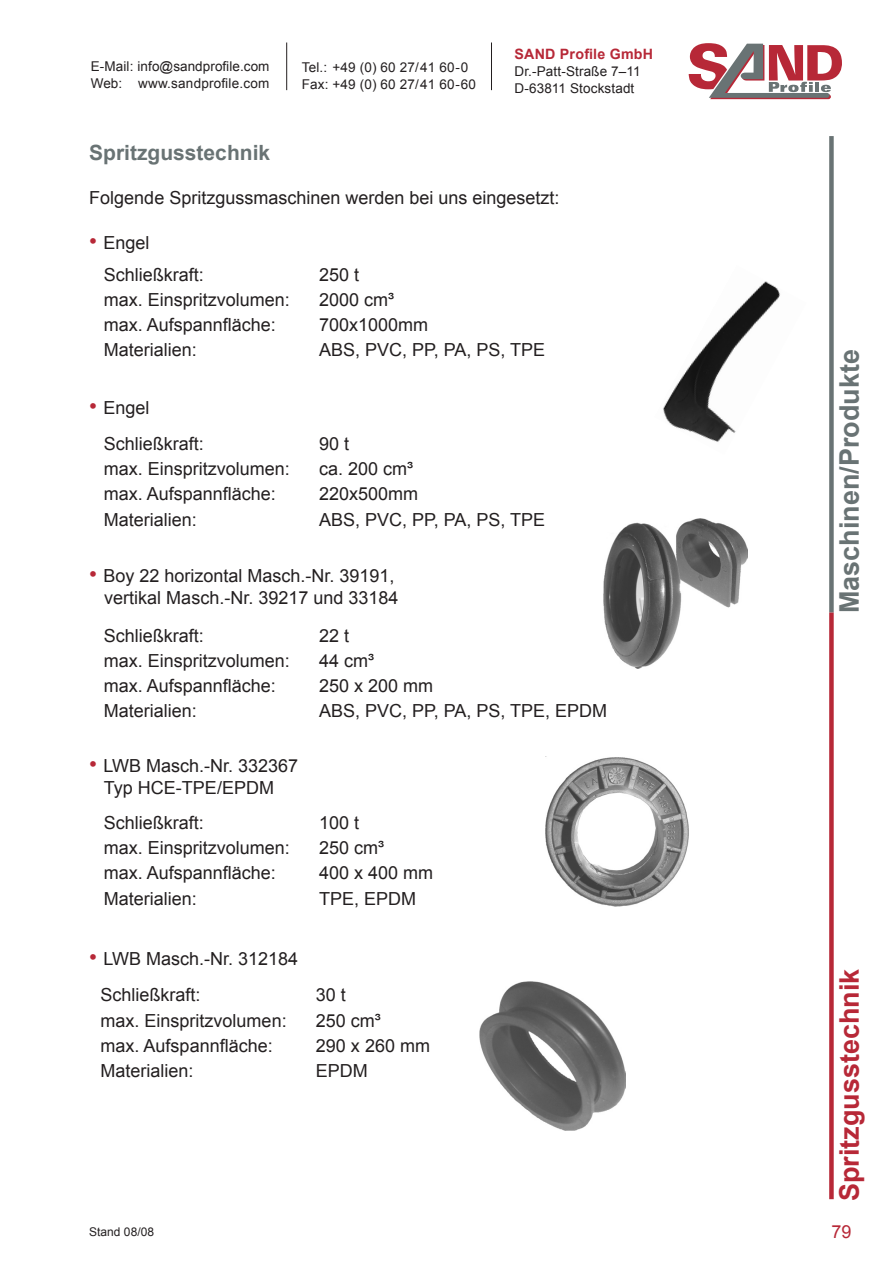
<style>
.page{position:relative;width:893px;height:1263px;background:#fff}
.page>*{position:absolute;margin:0;border:0;box-sizing:border-box;transform-origin:0 0}
.t1{font:700 27px "Arial";color:#697374}
.t2{font:700 27px "Arial";color:#b72837}
.t3{font:700 21px "Arial";color:#697374}
.t4{font:18px/36.2px "Arial";color:#231f20}
.t5{font:18px "Arial";color:#b72837}
.t6{font:700 14.25px "Arial";letter-spacing:.015em;color:#b72837}
.t7{font:13.5px/17.2px "Arial";letter-spacing:.01em;color:#231f20}
.t8{font:12px "Arial";color:#231f20}
.s1{font-size:22.5px;color:#b72837}
</style>
<div class="page">
<svg style="left:689px;top:43px;width:153px;height:56px"></svg>
<div style="left:829px;top:612px;width:5px;height:587px;background:#b72837"></div>
<div style="left:829px;top:136px;width:5px;height:476px;background:#697374"></div>
<hr style="left:286px;top:43px;width:1px;height:47px;background:#231f20">
<hr style="left:491px;top:43px;width:1px;height:47px;background:#231f20">
<img style="left:603px;top:519px;width:144px;height:149px">
<img style="left:545px;top:757px;width:144px;height:150px">
<img style="left:480px;top:981px;width:145px;height:149px">
<img style="left:663px;top:281px;width:117px;height:161px">
<p class="t7" style="left:91px;top:58px;width:180px">E-Mail: info@sandprofile.com<br>Web: www.sandprofile.com</p>
<p class="t7" style="left:302px;top:59px;width:175px">Tel.: +49 (0) 60 27/41 60-0<br>Fax: +49 (0) 60 27/41 60-60</p>
<p class="t6" style="left:514px;top:44px;width:140px">SAND Profile GmbH</p>
<p class="t7" style="left:514px;top:63px;width:128px">Dr.-Patt-Straße 7–11<br>D-63811 Stockstadt</p>
<p class="t3" style="left:89px;top:139px;width:182px">Spritzgusstechnik</p>
<p class="t4" style="left:89px;top:180px;width:472px">Folgende Spritzgussmaschinen werden bei uns eingesetzt:</p>
<p class="t4" style="left:104px;top:226px;width:102px;line-height:32.1px;text-indent:-15px"><span class="s1">•</span> Engel<br>Schließkraft:</p>
<p class="t4" style="left:319px;top:256px;width:42px">250 t</p>
<p class="t4" style="left:104px;top:281px;width:188px">max. Einspritzvolumen:</p>
<p class="t4" style="left:319px;top:281px;width:77px">2000 cm³</p>
<p class="t4" style="left:104px;top:307px;width:174px">max. Aufspannfläche:</p>
<p class="t4" style="left:319px;top:307px;width:111px">700x1000mm</p>
<p class="t4" style="left:104px;top:332px;width:95px">Materialien:</p>
<p class="t4" style="left:319px;top:332px;width:228px">ABS, PVC, PP, PA, PS, TPE</p>
<p class="t4" style="left:104px;top:390px;width:102px;text-indent:-15px"><span class="s1">•</span> Engel<br>Schließkraft:</p>
<p class="t4" style="left:319px;top:426px;width:32px">90 t</p>
<p class="t4" style="left:104px;top:451px;width:188px">max. Einspritzvolumen:</p>
<p class="t4" style="left:319px;top:451px;width:96px">ca. 200 cm³</p>
<p class="t4" style="left:104px;top:476px;width:174px">max. Aufspannfläche:</p>
<p class="t4" style="left:319px;top:476px;width:101px">220x500mm</p>
<p class="t4" style="left:104px;top:501px;width:95px">Materialien:</p>
<p class="t4" style="left:319px;top:501px;width:228px">ABS, PVC, PP, PA, PS, TPE</p>
<p class="t4" style="left:89px;top:565px;width:311px;line-height:21.6px;text-align:right"><span class="s1">•</span> Boy 22 horizontal Masch.-Nr. 39191, vertikal Masch.-Nr. 39217 und 33184</p>
<p class="t4" style="left:104px;top:618px;width:102px">Schließkraft:</p>
<p class="t4" style="left:319px;top:618px;width:32px">22 t</p>
<p class="t4" style="left:104px;top:643px;width:188px">max. Einspritzvolumen:</p>
<p class="t4" style="left:319px;top:643px;width:57px">44 cm³</p>
<p class="t4" style="left:104px;top:668px;width:174px">max. Aufspannfläche:</p>
<p class="t4" style="left:319px;top:668px;width:116px">250 x 200 mm</p>
<p class="t4" style="left:104px;top:693px;width:95px">Materialien:</p>
<p class="t4" style="left:319px;top:693px;width:290px">ABS, PVC, PP, PA, PS, TPE, EPDM</p>
<p class="t4" style="left:89px;top:755px;width:210px;line-height:21.6px;text-align:center"><span class="s1">•</span> LWB Masch.-Nr. 332367<br>Typ HCE-TPE/EPDM</p>
<p class="t4" style="left:104px;top:805px;width:102px">Schließkraft:</p>
<p class="t4" style="left:319px;top:805px;width:42px">100 t</p>
<p class="t4" style="left:104px;top:830px;width:188px">max. Einspritzvolumen:</p>
<p class="t4" style="left:319px;top:830px;width:67px">250 cm³</p>
<p class="t4" style="left:104px;top:855px;width:174px">max. Aufspannfläche:</p>
<p class="t4" style="left:319px;top:855px;width:116px">400 x 400 mm</p>
<p class="t4" style="left:104px;top:880px;width:95px">Materialien:</p>
<p class="t4" style="left:319px;top:880px;width:99px">TPE, EPDM</p>
<p class="t4" style="left:101px;top:941px;width:199px;text-indent:-11px"><span class="s1">•</span> LWB Masch.-Nr. 312184<br>Schließkraft:</p>
<p class="t4" style="left:316px;top:977px;width:32px">30 t</p>
<p class="t4" style="left:101px;top:1002px;width:188px">max. Einspritzvolumen:</p>
<p class="t4" style="left:316px;top:1002px;width:67px">250 cm³</p>
<p class="t4" style="left:101px;top:1027px;width:174px">max. Aufspannfläche:</p>
<p class="t4" style="left:316px;top:1027px;width:116px">290 x 260 mm</p>
<p class="t4" style="left:101px;top:1052px;width:95px">Materialien:</p>
<p class="t4" style="left:316px;top:1052px;width:54px">EPDM</p>
<h1 class="t1" style="left:831px;top:613px;width:266px;rotate:-90deg">Maschinen/Produkte</h1>
<h1 class="t2" style="left:831px;top:1201px;width:234px;rotate:-90deg">Spritzgusstechnik</h1>
<p class="t8" style="left:89px;top:1223px;width:66px">Stand 08/08</p>
<p class="t5" style="left:831px;top:1220px;width:22px">79</p>
</div>
